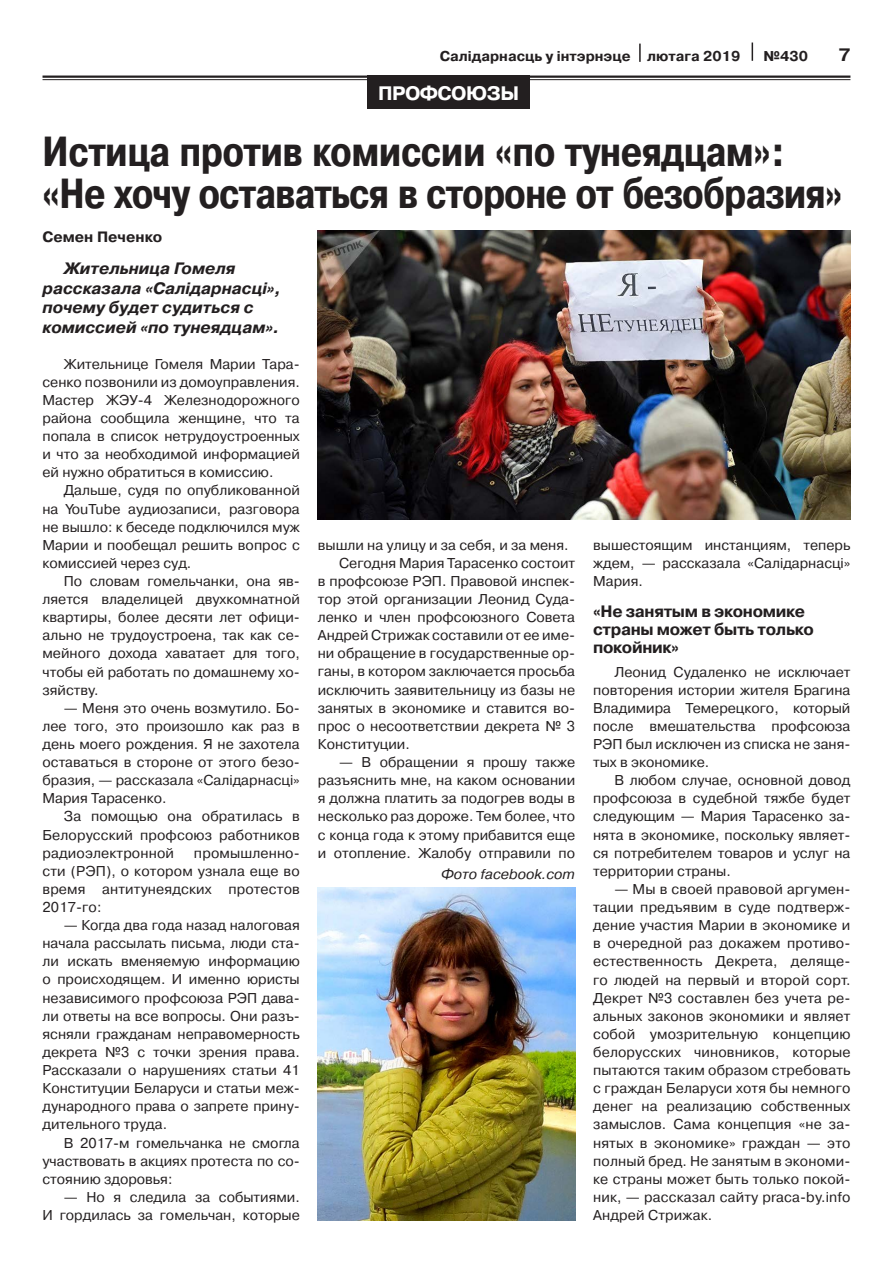
<style>
.page{position:relative;width:893px;height:1263px;background:#fff}
.page>*{position:absolute;margin:0;border:0;box-sizing:border-box;transform-origin:0 0}
.t1{font:700 42px/42px "Pragmatica Cond C";letter-spacing:-.01em;color:#231f20}
.t2{font:700 19.5px "Pragmatica C";letter-spacing:-.03em;color:#fff}
.t3{font:700 18px "Pragmatica C";color:#231f20}
.t4{font:italic 700 16.5px/19.5px "Pragmatica C";color:#231f20}
.t5{font:700 16.5px/18px "Pragmatica C";letter-spacing:-.02em;color:#231f20}
.t6{font:700 15px "Pragmatica C";color:#231f20}
.t7{font:14.25px/18.1px "Pragmatica C";color:#231f20;text-align:justify}
.t8{font:700 14.25px "Pragmatica C";color:#231f20}
.t9{font:italic 14.25px "Pragmatica C";color:#231f20}
</style>
<div class="page">
<hr style="left:43px;top:76px;width:807px;height:2px;background:#231f20">
<hr style="left:43px;top:79px;width:807px;height:1px;background:#231f20">
<svg style="left:639px;top:44px;width:2px;height:18px"></svg>
<svg style="left:752px;top:43px;width:1px;height:18px"></svg>
<div style="left:368px;top:76px;width:162px;height:33px;background:#231f20"></div>
<img style="left:318px;top:887px;width:257px;height:333px">
<img style="left:318px;top:231px;width:532px;height:288px">
<p class="t8" style="left:440px;top:48px;width:302px">Салiдарнасць у iнтэрнэце лютага 2019</p>
<p class="t8" style="left:764px;top:48px;width:46px">№430</p>
<p class="t3" style="left:839px;top:44px;width:13px">7</p>
<h2 class="t2" style="left:378px;top:82px;width:143px">ПРОФСОЮЗЫ</h2>
<h1 class="t1" style="left:43px;top:131px;width:802px">Истица против комиссии «по тунеядцам»: «Не хочу оставаться в стороне от безобразия»</h1>
<p class="t6" style="left:43px;top:228px;width:121px">Семен Печенко</p>
<p class="t4" style="left:43px;top:259px;width:240px;text-indent:21px">Жительница Гомеля рассказала «Салідарнасці», почему будет судиться с комиссией «по тунеядцам».</p>
<p class="t7" style="left:43px;top:355px;width:259px;text-indent:21px">Жительнице Гомеля Марии Тара&shy;сенко позвонили из домоуправления.<br>Мастер ЖЭУ-4 Железнодорожного района сообщила женщине, что та попала в список нетрудоустроенных и что за необходимой информацией ей нужно обратиться в комиссию.</p>
<p class="t7" style="left:43px;top:481px;width:259px;text-indent:21px">Дальше, судя по опубликованной на YouTube аудиозаписи, разговора не вышло: к беседе подключился муж Марии и пообещал решить вопрос с комиссией через суд.</p>
<p class="t7" style="left:43px;top:572px;width:259px;text-indent:21px">По словам гомельчанки, она яв&shy;ляется владелицей двухкомнатной квартиры, более десяти лет офици&shy;ально не трудоустроена, так как се&shy;мейного дохода хаватает для того, чтобы ей работать по домашнему хо&shy;зяйству.</p>
<p class="t7" style="left:43px;top:699px;width:259px;text-indent:21px">— Меня это очень возмутило. Бо&shy;лее того, это произошло как раз в день моего рождения. Я не захотела оставаться в стороне от этого безо&shy;бразия, — рассказала «Салідарнасці» Мария Тарасенко.</p>
<p class="t7" style="left:43px;top:807px;width:259px;text-indent:21px">За помощью она обратилась в Белорусский профсоюз работников радиоэлектронной</p>
<p class="t7" style="left:43px;top:844px;width:259px;text-indent:151px">промышленно&shy;сти (РЭП), о котором узнала еще во время антитунеядских протестов 2017-го:</p>
<p class="t7" style="left:43px;top:916px;width:259px;text-indent:21px">— Когда два года назад налоговая начала рассылать письма, люди ста&shy;ли искать вменяемую информацию о происходящем. И именно юристы независимого профсоюза РЭП дава&shy;ли ответы на все вопросы. Они разъ&shy;ясняли гражданам неправомерность декрета №3 с точки зрения права.<br>Рассказали о нарушениях статьи 41<br>Конституции Беларуси и статьи меж&shy;дународного права о запрете прину&shy;дительного труда.</p>
<p class="t7" style="left:43px;top:1133px;width:259px;text-indent:21px">В 2017-м гомельчанка не смогла участвовать в акциях протеста по со&shy;стоянию здоровья:</p>
<p class="t7" style="left:43px;top:1188px;width:259px;text-align:right">— Но я следила за событиями.<br>И гордилась за гомельчан, которые</p>
<p class="t7" style="left:318px;top:536px;width:252px">вышли на улицу и за себя, и за меня.</p>
<p class="t7" style="left:339px;top:554px;width:238px">Сегодня Мария Тарасенко состоит</p>
<p class="t7" style="left:318px;top:572px;width:259px">в профсоюзе РЭП. Правовой инспек-</p>
<p class="t7" style="left:318px;top:590px;width:259px">тор этой организации Леонид Суда-</p>
<p class="t7" style="left:318px;top:608px;width:259px">ленко и член профсоюзного Совета</p>
<p class="t7" style="left:318px;top:626px;width:259px">Андрей Стрижак составили от ее име-</p>
<p class="t7" style="left:318px;top:644px;width:259px">ни обращение в государственные ор-</p>
<p class="t7" style="left:318px;top:663px;width:259px">ганы, в котором заключается просьба</p>
<p class="t7" style="left:318px;top:681px;width:259px">исключить заявительницу из базы не</p>
<p class="t7" style="left:318px;top:699px;width:259px">занятых в экономике и ставится во-</p>
<p class="t7" style="left:318px;top:717px;width:259px">прос о несоответствии декрета № 3</p>
<p class="t7" style="left:318px;top:735px;width:93px">Конституции.</p>
<p class="t7" style="left:318px;top:753px;width:259px;text-indent:21px">— В обращении я прошу также разъяснить мне, на каком основании я должна платить за подогрев воды в несколько раз дороже. Тем более, что с конца года к этому прибавится еще и отопление. Жалобу отправили по</p>
<p class="t9" style="left:441px;top:866px;width:135px">Фото facebook.com</p>
<p class="t7" style="left:593px;top:536px;width:259px">вышестоящим инстанциям, теперь ждем, — рассказала «Салiдарнасцi» Мария.</p>
<p class="t5" style="left:593px;top:602px;width:222px">«Не занятым в экономике страны может быть только покойник»</p>
<p class="t7" style="left:593px;top:663px;width:259px;text-indent:21px">Леонид Судаленко не исключает повторения истории жителя Брагина Владимира Темерецкого, который после вмешательства профсоюза РЭП был исключен из списка не заня&shy;тых в экономике.</p>
<p class="t7" style="left:593px;top:771px;width:259px;text-indent:21px">В любом случае, основной довод профсоюза в судебной тяжбе будет следующим — Мария Тарасенко за&shy;нята в экономике, поскольку являет&shy;ся потребителем товаров и услуг на территории страны.</p>
<p class="t7" style="left:593px;top:880px;width:259px;text-indent:21px">— Мы в своей правовой аргумен&shy;тации предъявим в суде подтверж&shy;дение участия Марии в экономике и в очередной раз докажем противо&shy;естественность Декрета, деляще&shy;го людей на первый и второй сорт.<br>Декрет №3 составлен без учета ре&shy;альных законов экономики и являет собой умозрительную концепцию белорусских чиновников, которые пытаются таким образом стребовать с граждан Беларуси хотя бы немного денег на реализацию собственных замыслов. Сама концепция «не за&shy;нятых в экономике» граждан — это полный бред. Не занятым в экономи&shy;ке страны может быть только покой&shy;ник, — рассказал сайту praca-by.info Андрей Стрижак.</p>
</div>
